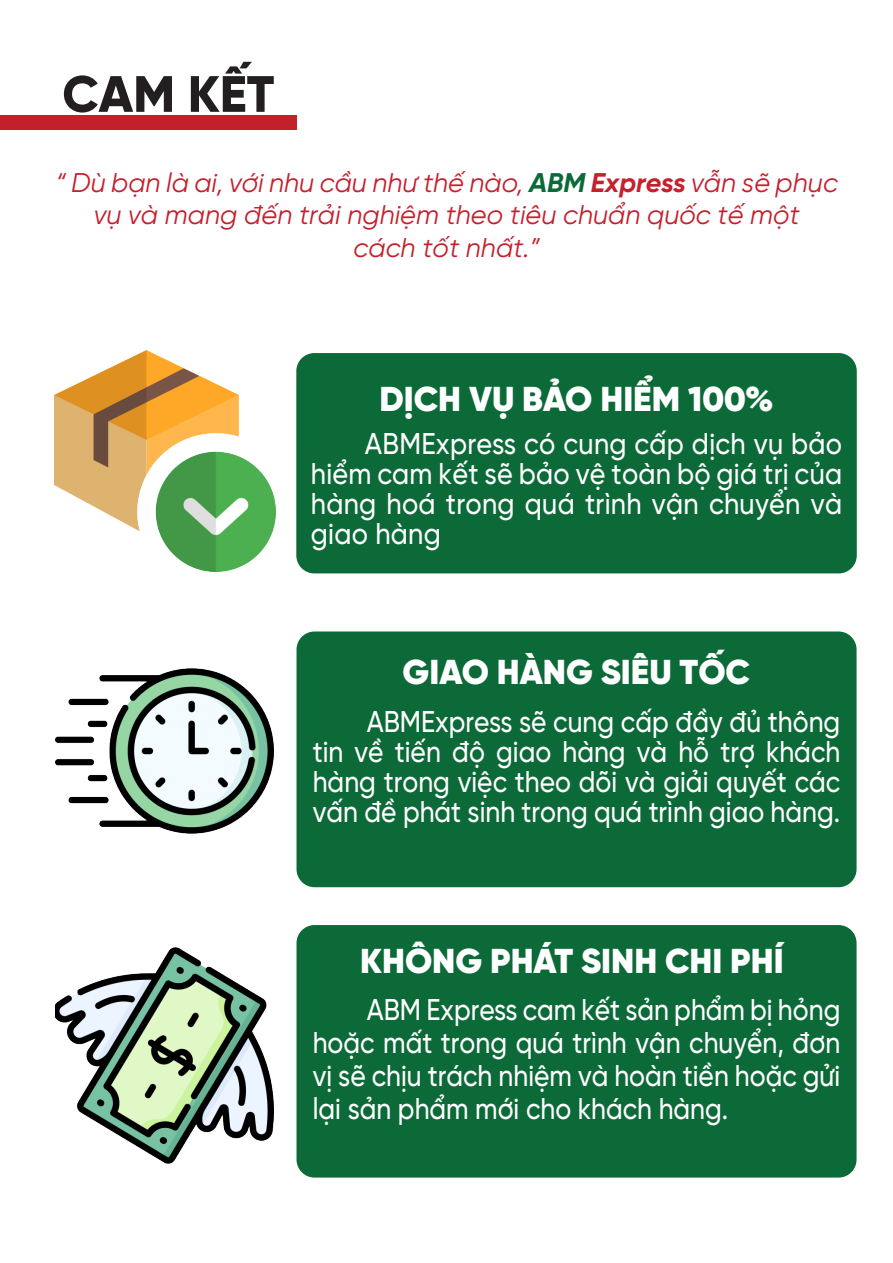
<style>
.page{position:relative;width:893px;height:1263px;background:#fff}
.page>*{position:absolute;margin:0;border:0;box-sizing:border-box;transform-origin:0 0}
.t1{font:51px "SVN Gilroy X Bold";color:#231f20}
.t2{font:800 34.5px "SVN Gilroy";color:#fff}
.t3{font:500 30px/30px "SVN Gilroy";color:#fff;text-align:justify;scale:.88 1}
.t4{font:500 30px/30px "SVN Gilroy";color:#fff;text-align:justify;scale:.9 1}
.t5{font:italic 27px/32.4px "SVN Gilroy";color:#c4202d;text-align:center}
.s1{font-weight:700;color:#0c6a39}
.s2{font-weight:700}
</style>
<div class="page">
<div style="left:0;top:115px;width:296px;height:15px;background:#c4202c"></div>
<img style="left:54px;top:351px;width:221px;height:221px">
<img style="left:55px;top:947px;width:218px;height:217px">
<img style="left:55px;top:668px;width:219px;height:166px">
<div style="left:296px;top:353px;width:561px;height:220px;background:#0c6a39;border-radius:18px"></div>
<div style="left:297px;top:631px;width:559px;height:256px;background:#0c6a39;border-radius:18px"></div>
<div style="left:297px;top:925px;width:559px;height:252px;background:#0c6a39;border-radius:18px"></div>
<p class="t1" style="left:62px;top:57px;width:213px">CAM KẾT</p>
<p class="t5" style="left:56px;top:165px;width:784px">“ Dù bạn là ai, với nhu cầu như thế nào, <span class="s1">ABM</span> <span class="s2">Express</span> vẫn sẽ phục vụ và mang đến trải nghiệm theo tiêu chuẩn quốc tế một</p>
<p class="t5" style="left:354px;top:229px;width:188px">cách tốt nhất.”</p>
<p class="t2" style="left:380px;top:374px;width:395px">DỊCH VỤ BẢO HIỂM 100%</p>
<p class="t4" style="left:311px;top:426px;width:592px;text-indent:54px">ABMExpress có cung cấp dịch vụ bảo hiểm cam kết sẽ bảo vệ toàn bộ giá trị của hàng hoá trong quá trình vận chuyển và giao hàng</p>
<p class="t2" style="left:403px;top:646px;width:349px">GIAO HÀNG SIÊU TỐC</p>
<p class="t3" style="left:313px;top:704px;width:601px;text-indent:54px">ABMExpress sẽ cung cấp đầy đủ thông tin về tiến độ giao hàng và hỗ trợ khách hàng trong việc theo dõi và giải quyết các vấn đề phát sinh trong quá trình giao hàng.</p>
<p class="t2" style="left:360px;top:935px;width:425px">KHÔNG PHÁT SINH CHI PHÍ</p>
<p class="t3" style="left:313px;top:991px;width:601px;line-height:33px;text-indent:54px">ABM Express cam kết sản phẩm bị hỏng hoặc mất trong quá trình vận chuyển, đơn vị sẽ chịu trách nhiệm và hoàn tiền hoặc gửi lại sản phẩm mới cho khách hàng.</p>
</div>
